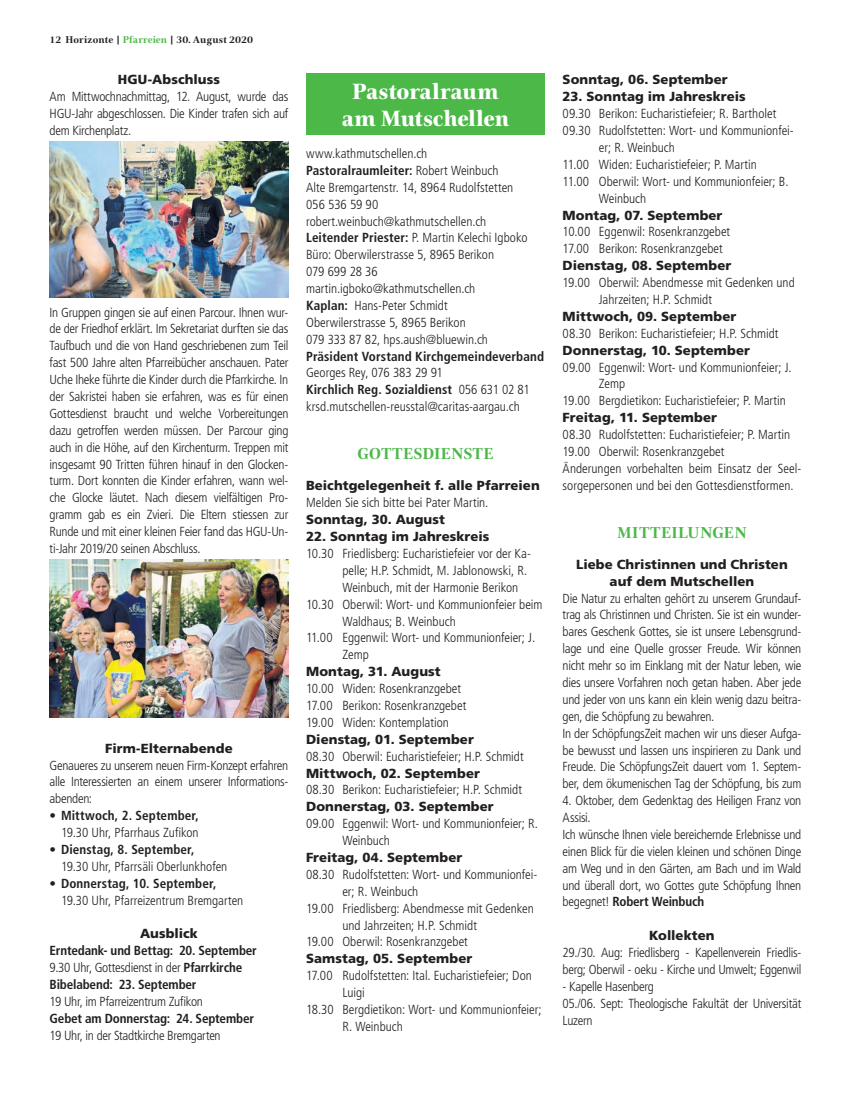
<style>
.page{position:relative;width:851px;height:1099px;background:#fff}
.page>*{position:absolute;margin:0;border:0;box-sizing:border-box;transform-origin:0 0}
.t1{font:800 22.5px/27.5px "Civita";letter-spacing:-.005em;color:#fff;text-align:center}
.t2{font:700 16.12px "Civita";letter-spacing:.02em;color:#4cb848}
.t3{font:300 condensed 13.12px/16.9px "Frutiger LT Std";letter-spacing:-.005em;color:#231f20}
.t4{font:900 13.12px/16.9px "Frutiger LT Std";letter-spacing:.005em;color:#231f20;text-align:center}
.t5{font:700 condensed 13.12px/16.9px "Frutiger LT Std";letter-spacing:-.01em;color:#231f20}
.t6{font:300 condensed 13.12px "Frutiger LT Std";letter-spacing:-.025em;color:#231f20}
.t7{font:700 10px "Civita";letter-spacing:.005em;color:#231f20}
.s1{color:#4cb848}
.s2{font-weight:700}
.s3{font-weight:300}
</style>
<div class="page">
<img style="left:50px;top:141px;width:238px;height:157px">
<img style="left:50px;top:559px;width:238px;height:158px">
<div style="left:306px;top:74px;width:238px;height:61px;background:#4cb848"></div>
<p class="t7" style="left:50px;top:33px;width:205px">12 Horizonte | <span class="s1">Pfarreien</span> | 30. August 2020</p>
<p class="t4" style="left:118px;top:71px;width:104px">HGU-Abschluss</p>
<p class="t3" style="left:50px;top:88px;width:240px;text-align:justify">Am Mittwochnachmittag, 12. August, wurde das HGU-Jahr abgeschlossen. Die Kinder trafen sich auf dem Kirchenplatz.</p>
<p class="t3" style="left:50px;top:304px;width:240px;text-align:justify">In Gruppen gingen sie auf einen Parcour. Ihnen wur&shy;de der Friedhof erklärt. Im Sekretariat durften sie das Taufbuch und die von Hand geschriebenen zum Teil fast 500 Jahre alten Pfarreibücher anschauen. Pater Uche Iheke führte die Kinder durch die Pfarrkirche. In der Sakristei haben sie erfahren, was es für einen Gottesdienst braucht und welche Vorbereitungen dazu getroffen werden müssen. Der Parcour ging auch in die Höhe, auf den Kirchenturm. Treppen mit insgesamt 90 Tritten führen hinauf in den Glocken&shy;turm. Dort konnten die Kinder erfahren, wann wel&shy;che Glocke läutet. Nach diesem vielfältigen Pro&shy;gramm gab es ein Zvieri. Die Eltern stiessen zur Runde und mit einer kleinen Feier fand das HGU-Un&shy;ti-Jahr 2019/20 seinen Abschluss.</p>
<p class="t4" style="left:105px;top:739px;width:129px">Firm-Elternabende</p>
<p class="t3" style="left:50px;top:756px;width:240px;text-align:justify">Genaueres zu unserem neuen Firm-Konzept erfahren alle Interessierten an einem unserer Informations&shy;abenden:</p>
<p class="t3" style="left:50px;top:807px;width:151px;text-align:right">• <span class="s2">Mittwoch, 2. September,<br></span>19.30 Uhr, Pfarrhaus Zufikon</p>
<p class="t3" style="left:61px;top:841px;width:168px;text-indent:-11px">• <span class="s2">Dienstag, 8. September,<br></span>19.30 Uhr, Pfarrsäli Oberlunkhofen</p>
<p class="t3" style="left:61px;top:874px;width:184px;text-indent:-11px">• <span class="s2">Donnerstag, 10. September,<br></span>19.30 Uhr, Pfarreizentrum Bremgarten</p>
<p class="t4" style="left:140px;top:925px;width:59px">Ausblick</p>
<p class="t5" style="left:50px;top:942px;width:209px">Erntedank- und Bettag: 20. September<br><span class="s3">9.30 Uhr, Gottesdienst in der</span> Pfarrkirche<br>Bibelabend: 23. September</p>
<p class="t6" style="left:50px;top:993px;width:155px">19 Uhr, im Pfarreizentrum Zufikon</p>
<p class="t5" style="left:50px;top:1009px;width:206px">Gebet am Donnerstag: 24. September</p>
<p class="t3" style="left:50px;top:1026px;width:172px">19 Uhr, in der Stadtkirche Bremgarten</p>
<h1 class="t1" style="left:342px;top:77px;width:169px">Pastoralraum am Mutschellen</h1>
<p class="t3" style="left:306px;top:145px;width:223px">www.kathmutschellen.ch<br><span class="s2">Pastoralraumleiter:</span> Robert Weinbuch<br>Alte Bremgartenstr. 14, 8964 Rudolfstetten<br>056 536 59 90 robert.weinbuch@kathmutschellen.ch<br><span class="s2">Leitender Priester:</span> P. Martin Kelechi Igboko<br>Büro: Oberwilerstrasse 5, 8965 Berikon<br>079 699 28 36 martin.igboko@kathmutschellen.ch<br><span class="s2">Kaplan:</span> Hans-Peter Schmidt<br>Oberwilerstrasse 5, 8965 Berikon<br>079 333 87 82, hps.aush@bluewin.ch</p>
<p class="t5" style="left:306px;top:347px;width:239px">Präsident Vorstand Kirchgemeindeverband</p>
<p class="t3" style="left:306px;top:365px;width:225px">Georges Rey, 076 383 29 91<br><span class="s2">Kirchlich Reg. Sozialdienst</span> 056 631 02 81 krsd.mutschellen-reusstal@caritas-aargau.ch</p>
<p class="t2" style="left:357px;top:443px;width:138px">GOTTESDIENSTE</p>
<p class="t4" style="left:306px;top:477px;width:235px">Beichtgelegenheit f. alle Pfarreien</p>
<p class="t3" style="left:306px;top:494px;width:184px">Melden Sie sich bitte bei Pater Martin.</p>
<p class="t4" style="left:306px;top:511px;width:140px">Sonntag, 30. August</p>
<p class="t4" style="left:306px;top:528px;width:185px">22. Sonntag im Jahreskreis</p>
<p class="t3" style="left:306px;top:545px;width:226px">10.30 Friedlisberg: Eucharistiefeier vor der Ka-</p>
<p class="t3" style="left:342px;top:562px;width:186px">pelle; H.P. Schmidt, M. Jablonowski, R.</p>
<p class="t3" style="left:342px;top:579px;width:177px">Weinbuch, mit der Harmonie Berikon</p>
<p class="t3" style="left:306px;top:596px;width:238px">10.30 Oberwil: Wort- und Kommunionfeier beim</p>
<p class="t3" style="left:342px;top:612px;width:115px">Waldhaus; B. Weinbuch</p>
<p class="t3" style="left:306px;top:629px;width:230px">11.00 Eggenwil: Wort- und Kommunionfeier; J.</p>
<p class="t3" style="left:342px;top:646px;width:28px">Zemp</p>
<p class="t4" style="left:306px;top:663px;width:136px">Montag, 31. August</p>
<p class="t3" style="left:306px;top:680px;width:162px">10.00 Widen: Rosenkranzgebet<br>17.00 Berikon: Rosenkranzgebet<br>19.00 Widen: Kontemplation</p>
<p class="t4" style="left:306px;top:730px;width:169px">Dienstag, 01. September</p>
<p class="t3" style="left:306px;top:747px;width:219px">08.30 Oberwil: Eucharistiefeier; H.P. Schmidt</p>
<p class="t4" style="left:306px;top:764px;width:175px">Mittwoch, 02. September</p>
<p class="t3" style="left:306px;top:781px;width:217px">08.30 Berikon: Eucharistiefeier; H.P. Schmidt</p>
<p class="t4" style="left:306px;top:798px;width:189px">Donnerstag, 03. September</p>
<p class="t3" style="left:342px;top:815px;width:197px;text-indent:-36px">09.00 Eggenwil: Wort- und Kommunionfeier; R.<br>Weinbuch</p>
<p class="t4" style="left:306px;top:848px;width:158px">Freitag, 04. September</p>
<p class="t3" style="left:306px;top:866px;width:233px">08.30 Rudolfstetten: Wort- und Kommunionfei-</p>
<p class="t3" style="left:342px;top:882px;width:77px">er; R. Weinbuch</p>
<p class="t3" style="left:306px;top:899px;width:229px">19.00 Friedlisberg: Abendmesse mit Gedenken</p>
<p class="t3" style="left:342px;top:916px;width:136px">und Jahrzeiten; H.P. Schmidt</p>
<p class="t3" style="left:306px;top:933px;width:163px">19.00 Oberwil: Rosenkranzgebet</p>
<p class="t4" style="left:306px;top:950px;width:168px">Samstag, 05. September</p>
<p class="t3" style="left:306px;top:967px;width:227px">17.00 Rudolfstetten: Ital. Eucharistiefeier; Don</p>
<p class="t3" style="left:342px;top:984px;width:24px">Luigi</p>
<p class="t3" style="left:306px;top:1001px;width:237px">18.30 Bergdietikon: Wort- und Kommunionfeier;</p>
<p class="t3" style="left:342px;top:1018px;width:62px">R. Weinbuch</p>
<p class="t4" style="left:562px;top:71px;width:166px">Sonntag, 06. September</p>
<p class="t4" style="left:562px;top:88px;width:185px">23. Sonntag im Jahreskreis</p>
<p class="t3" style="left:562px;top:105px;width:215px">09.30 Berikon: Eucharistiefeier; R. Bartholet</p>
<p class="t3" style="left:562px;top:122px;width:233px">09.30 Rudolfstetten: Wort- und Kommunionfei-</p>
<p class="t3" style="left:598px;top:139px;width:77px">er; R. Weinbuch</p>
<p class="t3" style="left:562px;top:156px;width:196px">11.00 Widen: Eucharistiefeier; P. Martin</p>
<p class="t3" style="left:562px;top:173px;width:227px">11.00 Oberwil: Wort- und Kommunionfeier; B.</p>
<p class="t3" style="left:598px;top:190px;width:49px">Weinbuch</p>
<p class="t4" style="left:562px;top:206px;width:161px">Montag, 07. September</p>
<p class="t3" style="left:562px;top:223px;width:169px">10.00 Eggenwil: Rosenkranzgebet<br>17.00 Berikon: Rosenkranzgebet</p>
<p class="t4" style="left:562px;top:257px;width:170px">Dienstag, 08. September</p>
<p class="t3" style="left:598px;top:274px;width:197px;text-indent:-36px">19.00 Oberwil: Abendmesse mit Gedenken und<br>Jahrzeiten; H.P. Schmidt</p>
<p class="t4" style="left:562px;top:308px;width:175px">Mittwoch, 09. September</p>
<p class="t3" style="left:562px;top:325px;width:217px">08.30 Berikon: Eucharistiefeier; H.P. Schmidt</p>
<p class="t4" style="left:562px;top:341px;width:189px">Donnerstag, 10. September</p>
<p class="t3" style="left:562px;top:359px;width:230px">09.00 Eggenwil: Wort- und Kommunionfeier; J.</p>
<p class="t3" style="left:598px;top:375px;width:28px">Zemp</p>
<p class="t3" style="left:562px;top:392px;width:225px">19.00 Bergdietikon: Eucharistiefeier; P. Martin</p>
<p class="t4" style="left:562px;top:409px;width:156px">Freitag, 11. September</p>
<p class="t3" style="left:562px;top:426px;width:240px">08.30 Rudolfstetten: Eucharistiefeier; P. Martin 19.00 Oberwil: Rosenkranzgebet<br>Änderungen vorbehalten beim Einsatz der Seel&shy;sorgepersonen und bei den Gottesdienstformen.</p>
<p class="t2" style="left:617px;top:521px;width:131px">MITTEILUNGEN</p>
<p class="t4" style="left:576px;top:555px;width:213px">Liebe Christinnen und Christen auf dem Mutschellen</p>
<p class="t3" style="left:562px;top:589px;width:240px">Die Natur zu erhalten gehört zu unserem Grundauf&shy;trag als Christinnen und Christen. Sie ist ein wunder&shy;bares Geschenk Gottes, sie ist unsere Lebensgrund&shy;lage und eine Quelle grosser Freude. Wir können nicht mehr so im Einklang mit der Natur leben, wie dies unsere Vorfahren noch getan haben. Aber jede und jeder von uns kann ein klein wenig dazu beitra&shy;gen, die Schöpfung zu bewahren.<br>In der SchöpfungsZeit machen wir uns dieser Aufga&shy;be bewusst und lassen uns inspirieren zu Dank und Freude. Die SchöpfungsZeit dauert vom 1. Septem&shy;ber, dem ökumenischen Tag der Schöpfung, bis zum</p>
<p class="t3" style="left:562px;top:792px;width:240px">4. Oktober, dem Gedenktag des Heiligen Franz von Assisi.<br>Ich wünsche Ihnen viele bereichernde Erlebnisse und einen Blick für die vielen kleinen und schönen Dinge am Weg und in den Gärten, am Bach und im Wald und überall dort, wo Gottes gute Schöpfung Ihnen begegnet! <span class="s2">Robert Weinbuch</span></p>
<p class="t4" style="left:649px;top:927px;width:67px">Kollekten</p>
<p class="t3" style="left:562px;top:944px;width:240px">29./30. Aug: Friedlisberg - Kapellenverein Friedlis&shy;berg; Oberwil - oeku - Kirche und Umwelt; Eggenwil</p>
<p class="t3" style="left:562px;top:978px;width:240px">- Kapelle Hasenberg<br>05./06. Sept: Theologische Fakultät der Universität<br>Luzern</p>
</div>
